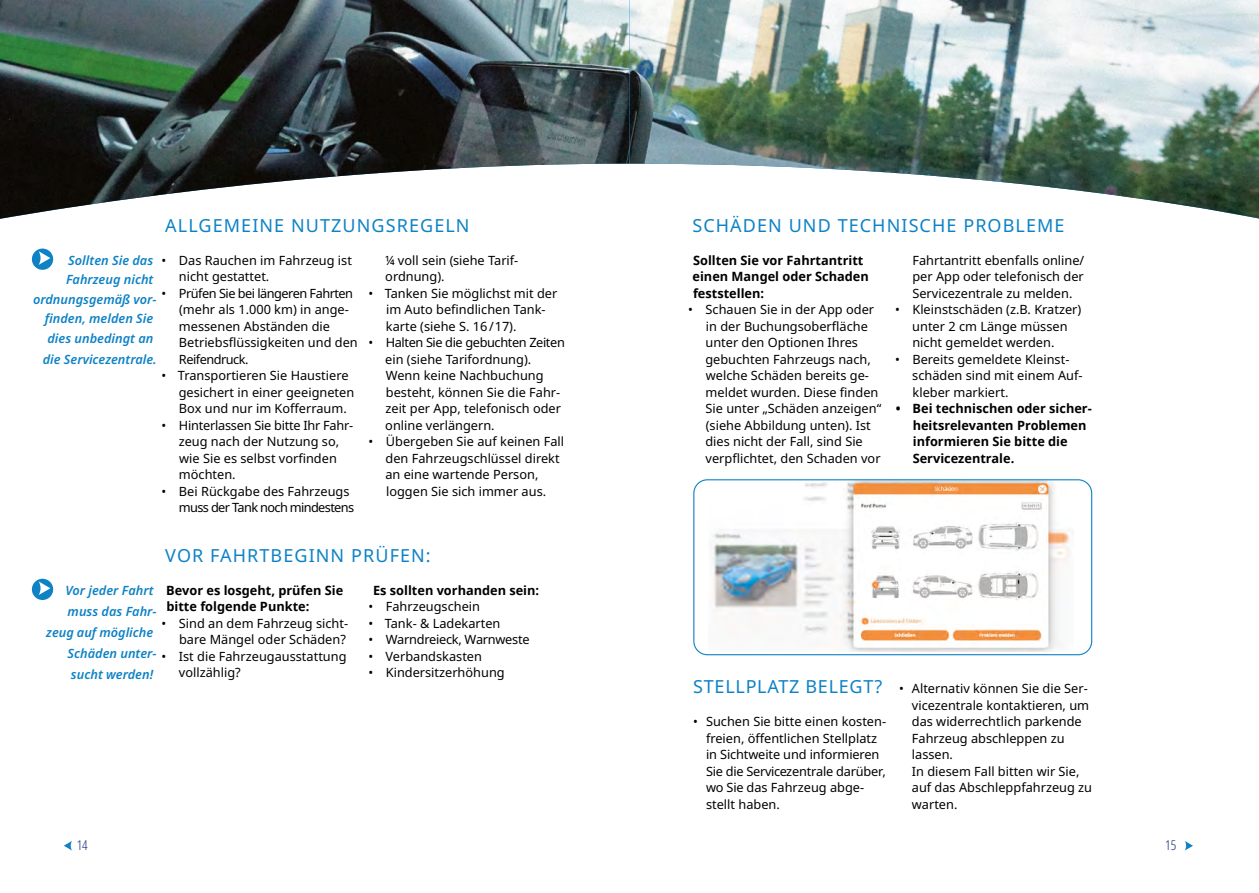
<style>
.page{position:relative;width:1259px;height:893px;background:#fff}
.page>*{position:absolute;margin:0;border:0;box-sizing:border-box;transform-origin:0 0}
.t1{font:18px "Noto Sans";letter-spacing:.06em;color:#0e82c5}
.t2{font:18px "Noto Sans";letter-spacing:.04em;color:#0e82c5}
.t3{font:300 extra-condensed 13.5px "Noto Sans";color:#283583}
.t4{font:12.75px/16.5px "Noto Sans";color:#000}
.t5{font:700 12.75px/16.5px "Noto Sans";color:#000}
.t6{font:italic 600 12.75px/21px "Noto Sans";color:#0e82c5;text-align:right}
.t7{font:12.75px/16.5px "Noto Sans";letter-spacing:-.05em;color:#000}
.t8{font:12.75px "Noto Sans";letter-spacing:-.02em;color:#000}
</style>
<div class="page">
<svg style="left:64px;top:841px;width:8px;height:9px"></svg>
<svg style="left:1185px;top:841px;width:8px;height:9px"></svg>
<img style="left:629px;top:0;width:630px;height:219px">
<svg style="left:0;top:0;width:629px;height:219px"></svg>
<div style="left:32px;top:579px;width:21px;height:21px;background:#0e82c5;border-radius:50%"></div>
<svg style="left:39px;top:581px;width:11px;height:14px"></svg>
<div style="left:32px;top:249px;width:21px;height:21px;background:#0e82c5;border-radius:50%"></div>
<svg style="left:39px;top:251px;width:11px;height:14px"></svg>
<img style="left:712px;top:481px;width:361px;height:171px">
<div style="left:693px;top:479px;width:399px;height:176px;border:1px solid #0e82c5;border-radius:14px"></div>
<h1 class="t1" style="left:165px;top:213px;width:306px">ALLGEMEINE NUTZUNGSREGELN</h1>
<p class="t4" style="left:179px;top:252px;width:174px;text-indent:-17px">• Das Rauchen im Fahrzeug ist nicht gestattet.</p>
<p class="t4" style="left:179px;top:285px;width:180px;text-indent:-17px">• Prüfen Sie bei längeren Fahrten (mehr als 1.000 km) in ange&shy;messenen Abständen die<br>Betriebsflüssigkeiten und den<br>Reifendruck.</p>
<p class="t4" style="left:179px;top:368px;width:177px;text-indent:-17px">• Transportieren Sie Haustiere gesichert in einer geeigneten<br>Box und nur im Kofferraum.</p>
<p class="t4" style="left:179px;top:417px;width:175px;text-indent:-17px">• Hinterlassen Sie bitte Ihr Fahr&shy;zeug nach der Nutzung so, wie Sie es selbst vorfinden möchten.</p>
<p class="t7" style="left:179px;top:483px;width:177px;text-indent:-17px">• Bei Rückgabe des Fahrzeugs muss der Tank noch mindestens</p>
<p class="t6" style="left:33px;top:251px;width:125px;line-height:19.5px">Sollten Sie das<br>Fahrzeug nicht ordnungsgemäß vor&shy;finden, melden Sie dies unbedingt an</p>
<p class="t6" style="left:43px;top:349px;width:115px">die Servicezentrale.</p>
<p class="t4" style="left:385px;top:252px;width:134px">¼ voll sein (siehe Tarif&shy;ordnung).</p>
<p class="t4" style="left:386px;top:285px;width:173px;text-indent:-18px">• Tanken Sie möglichst mit der im Auto befindlichen Tank&shy;karte (siehe S. 16 /17).</p>
<p class="t4" style="left:385px;top:335px;width:181px;text-indent:-17px">• Halten Sie die gebuchten Zeiten ein (siehe Tarifordnung).<br>Wenn keine Nachbuchung besteht, können Sie die Fahr&shy;zeit per App, telefonisch oder online verlängern.</p>
<p class="t4" style="left:385px;top:434px;width:180px;text-indent:-17px">• Übergeben Sie auf keinen Fall den Fahrzeugschlüssel direkt an eine wartende Person, loggen Sie sich immer aus.</p>
<h1 class="t1" style="left:165px;top:543px;width:267px">VOR FAHRTBEGINN PRÜFEN:</h1>
<p class="t5" style="left:166px;top:582px;width:178px">Bevor es losgeht, prüfen Sie bitte folgende Punkte:</p>
<p class="t4" style="left:161px;top:615px;width:188px;text-align:right">• Sind an dem Fahrzeug sicht&shy;bare Mängel oder Schäden?</p>
<p class="t4" style="left:179px;top:648px;width:169px;text-indent:-17px">• Ist die Fahrzeugausstattung vollzählig?</p>
<p class="t5" style="left:373px;top:582px;width:168px">Es sollten vorhanden sein:</p>
<p class="t4" style="left:368px;top:599px;width:113px">• Fahrzeugschein</p>
<p class="t4" style="left:368px;top:615px;width:134px">• Tank- &amp; Ladekarten</p>
<p class="t8" style="left:368px;top:631px;width:163px">• Warndreieck, Warnweste</p>
<p class="t4" style="left:368px;top:648px;width:115px">• Verbandskasten</p>
<p class="t4" style="left:368px;top:665px;width:138px">• Kindersitzerhöhung</p>
<p class="t6" style="left:46px;top:580px;width:112px">Vor jeder Fahrt muss das Fahr&shy;zeug auf mögliche<br>Schäden unter&shy;sucht werden!</p>
<h1 class="t1" style="left:692px;top:213px;width:374px">SCHÄDEN UND TECHNISCHE PROBLEME</h1>
<p class="t5" style="left:692px;top:252px;width:178px">Sollten Sie vor Fahrtantritt einen Mangel oder Schaden feststellen:</p>
<p class="t4" style="left:705px;top:302px;width:177px;text-indent:-17px">• Schauen Sie in der App oder in der Buchungsoberfläche unter den Optionen Ihres gebuchten Fahrzeugs nach, welche Schäden bereits ge&shy;meldet wurden. Diese finden<br>Sie unter „Schäden anzeigen“ (siehe Abbildung unten). Ist dies nicht der Fall, sind Sie verpflichtet, den Schaden vor</p>
<p class="t4" style="left:912px;top:252px;width:173px;text-align:justify">Fahrtantritt ebenfalls online/ per App oder telefonisch der Servicezentrale zu melden.</p>
<p class="t4" style="left:912px;top:302px;width:170px;text-indent:-17px">• Kleinstschäden (z.B. Kratzer) unter 2 cm Länge müssen nicht gemeldet werden.</p>
<p class="t4" style="left:912px;top:351px;width:172px;text-indent:-17px">• Bereits gemeldete Kleinst&shy;schäden sind mit einem Auf&shy;kleber markiert.</p>
<p class="t5" style="left:912px;top:400px;width:181px;text-indent:-17px">• Bei technischen oder sicher‑ heitsrelevanten Problemen informieren Sie bitte die<br>Servicezentrale.</p>
<h1 class="t2" style="left:693px;top:674px;width:190px">STELLPLATZ BELEGT?</h1>
<p class="t4" style="left:706px;top:714px;width:182px;text-indent:-13px">• Suchen Sie bitte einen kosten&shy;freien, öffentlichen Stellplatz in Sichtweite und informieren<br>Sie die Servicezentrale darüber, wo Sie das Fahrzeug abge&shy;stellt haben.</p>
<p class="t4" style="left:912px;top:681px;width:182px;text-indent:-13px">• Alternativ können Sie die Ser&shy;vicezentrale kontaktieren, um das widerrechtlich parkende<br>Fahrzeug abschleppen zu lassen.<br>In diesem Fall bitten wir Sie, auf das Abschleppfahrzeug zu warten.</p>
<p class="t3" style="left:77px;top:836px;width:13px">14</p>
<p class="t3" style="left:1165px;top:836px;width:13px">15</p>
</div>
